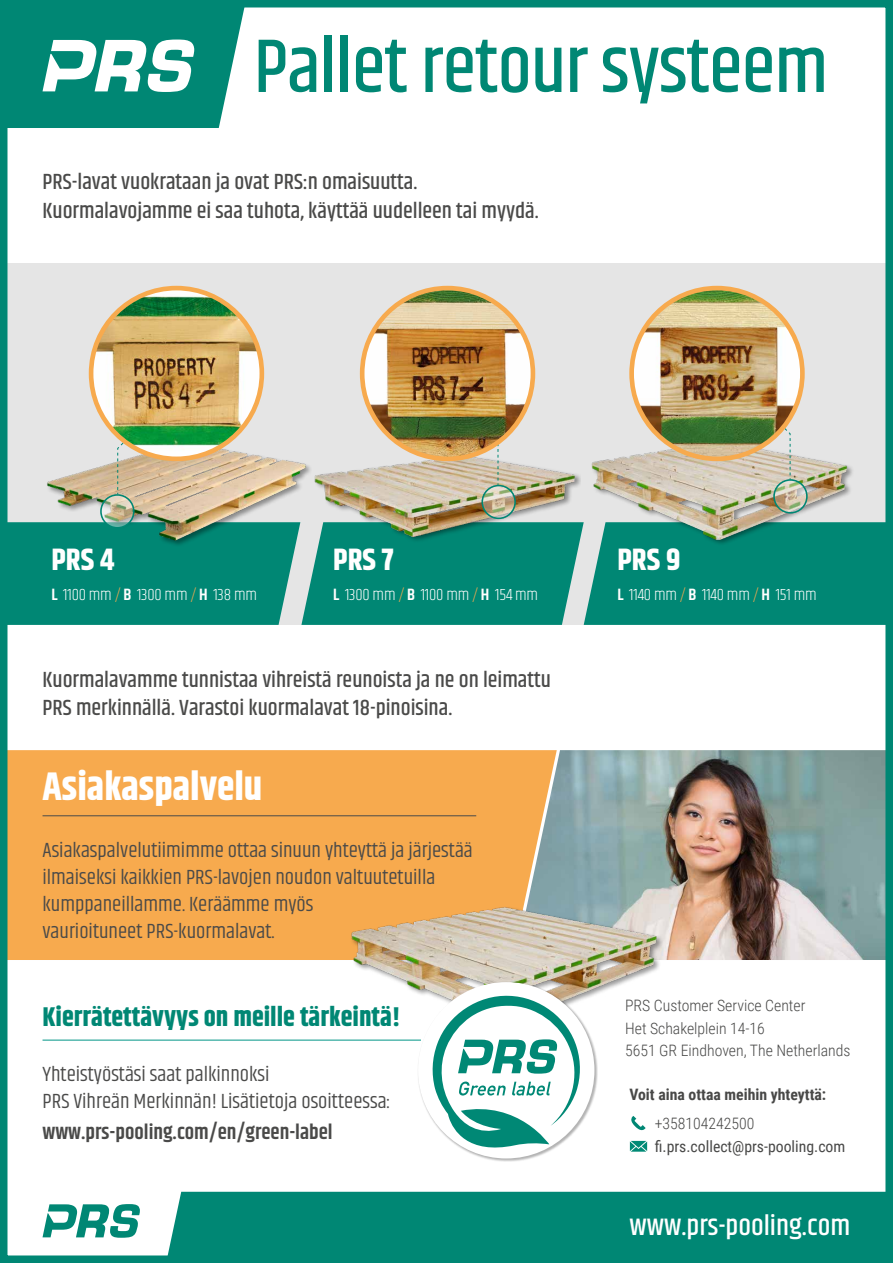
<style>
.page{position:relative;width:893px;height:1263px;background:#fff}
.page>*{position:absolute;margin:0;border:0;box-sizing:border-box;transform-origin:0 0}
.t1{font:500 77.1px "Khand";letter-spacing:-.01em;color:#008774}
.t2{font:700 39.75px "Khand";color:#fff}
.t3{font:700 30.75px "Khand";color:#fff}
.t4{font:500 28.5px "Khand";color:#fff}
.t5{font:700 27px "Khand";color:#008774}
.t6{font:500 22.35px/28.7px "Khand";color:#4a4a49}
.t7{font:21px/27px "Khand";color:#4a4a49}
.t8{font:600 21px "Khand";color:#4a4a49}
.t9{font:300 16.5px "Khand";letter-spacing:-.01em;color:#fff}
.t10{font:300 15.75px/22.5px "Roboto Condensed";color:#484847}
.t11{font:15.75px "Roboto Condensed";color:#484847}
.t12{font:700 15.75px "Roboto Condensed";color:#484847}
.s1{font-weight:600}
.s2{color:#f7aa4e}
</style>
<div class="page">
<div style="left:0;top:263px;width:893px;height:362px;background:#e5e5e5"></div>
<div style="left:9px;top:750px;width:506px;height:210px;background:#f7aa4e"></div>
<img style="left:515px;top:750px;width:369px;height:210px">
<hr style="left:43px;top:815px;width:433px;height:1px;background:#4a4a49">
<div style="left:168px;top:1192px;width:716px;height:62px;background:#008774"></div>
<svg style="left:43px;top:1204px;width:97px;height:34px"></svg>
<svg style="left:9px;top:9px;width:235px;height:119px"></svg>
<div style="left:0;top:0;width:893px;height:1263px;border:8px solid #008774"></div>
<div style="left:0;top:522px;width:893px;height:103px;background:#008774"></div>
<img style="left:580px;top:368px;width:313px;height:178px">
<svg style="left:754px;top:417px;width:37px;height:63px"></svg>
<img style="left:632px;top:288px;width:170px;height:171px;border-radius:85px">
<div style="left:629px;top:286px;width:176px;height:175px;border:5px solid #f7aa4e;border-radius:50%"></div>
<img style="left:362px;top:383px;width:218px;height:163px">
<svg style="left:462px;top:442px;width:37px;height:44px"></svg>
<img style="left:362px;top:288px;width:171px;height:171px;border-radius:85px">
<div style="left:360px;top:286px;width:175px;height:175px;border:5px solid #f7aa4e;border-radius:50%"></div>
<img style="left:5px;top:358px;width:357px;height:188px">
<svg style="left:117px;top:435px;width:37px;height:60px"></svg>
<svg style="left:101px;top:495px;width:33px;height:33px"></svg>
<div style="left:100px;top:494px;width:34px;height:34px;border:2px solid #008774;border-radius:50%"></div>
<img style="left:91px;top:288px;width:171px;height:171px;border-radius:85px">
<div style="left:89px;top:286px;width:175px;height:175px;border:5px solid #f7aa4e;border-radius:50%"></div>
<svg style="left:482px;top:486px;width:33px;height:32px"></svg>
<div style="left:482px;top:485px;width:34px;height:34px;border:2px solid #008774;border-radius:50%"></div>
<svg style="left:774px;top:480px;width:33px;height:33px"></svg>
<div style="left:773px;top:479px;width:35px;height:34px;border:2px solid #008774;border-radius:50%"></div>
<svg style="left:631px;top:1116px;width:15px;height:14px"></svg>
<svg style="left:630px;top:1141px;width:17px;height:11px"></svg>
<img style="left:323px;top:899px;width:378px;height:95px">
<hr style="left:43px;top:1040px;width:378px;height:1px;background:#009687">
<div style="left:417px;top:981px;width:181px;height:181px;background:#000;opacity:.3"></div>
<div style="left:418px;top:982px;width:176px;height:176px;background:#fff;border-radius:50%"></div>
<svg style="left:431px;top:994px;width:150px;height:161px"></svg>
<h1 class="t1" style="left:254px;top:18px;width:576px">Pallet retour systeem</h1>
<p class="t6" style="left:43px;top:169px;width:498px">PRS-lavat vuokrataan ja ovat PRS:n omaisuutta.<br>Kuormalavojamme ei saa tuhota, käyttää uudelleen tai myydä.</p>
<h3 class="t3" style="left:51px;top:538px;width:64px">PRS 4</h3>
<h3 class="t3" style="left:333px;top:538px;width:62px">PRS 7</h3>
<p class="t9" style="left:333px;top:584px;width:206px"><span class="s1">L</span> 1300 mm <span class="s2">/</span> <span class="s1">B</span> 1100 mm <span class="s2">/</span> <span class="s1">H</span> 154 mm</p>
<p class="t9" style="left:51px;top:584px;width:207px"><span class="s1">L</span> 1100 mm <span class="s2">/</span> <span class="s1">B</span> 1300 mm <span class="s2">/</span> <span class="s1">H</span> 138 mm</p>
<p class="t6" style="left:43px;top:666px;width:510px">Kuormalavamme tunnistaa vihreistä reunoista ja ne on leimattu<br>PRS merkinnällä. Varastoi kuormalavat 18-pinoisina.</p>
<h2 class="t2" style="left:43px;top:758px;width:221px">Asiakaspalvelu</h2>
<p class="t7" style="left:43px;top:837px;width:432px">Asiakaspalvelutiimimme ottaa sinuun yhteyttä ja järjestää ilmaiseksi kaikkien PRS-lavojen noudon valtuutetuilla kumppaneillamme. Keräämme myös<br>vaurioituneet PRS-kuormalavat.</p>
<p class="t5" style="left:43px;top:997px;width:360px">Kierrätettävyys on meille tärkeintä!</p>
<p class="t7" style="left:43px;top:1062px;width:350px">Yhteistyöstäsi saat palkinnoksi<br>PRS Vihreän Merkinnän! Lisätietoja osoitteessa:</p>
<p class="t8" style="left:43px;top:1118px;width:292px">www.prs-pooling.com/en/green-label</p>
<h3 class="t3" style="left:617px;top:538px;width:64px">PRS 9</h3>
<p class="t9" style="left:617px;top:584px;width:201px"><span class="s1">L</span> 1140 mm <span class="s2">/</span> <span class="s1">B</span> 1140 mm <span class="s2">/</span> <span class="s1">H</span> 151 mm</p>
<p class="t10" style="left:625px;top:994px;width:227px">PRS Customer Service Center<br>Het Schakelplein 14-16<br>5651 GR Eindhoven, The Netherlands</p>
<p class="t12" style="left:629px;top:1084px;width:198px">Voit aina ottaa meihin yhteyttä:</p>
<p class="t10" style="left:655px;top:1112px;width:101px">+358104242500</p>
<p class="t11" style="left:655px;top:1135px;width:192px">fi.prs.collect@prs-pooling.com</p>
<h3 class="t4" style="left:630px;top:1208px;width:222px">www.prs-pooling.com</h3>
</div>
